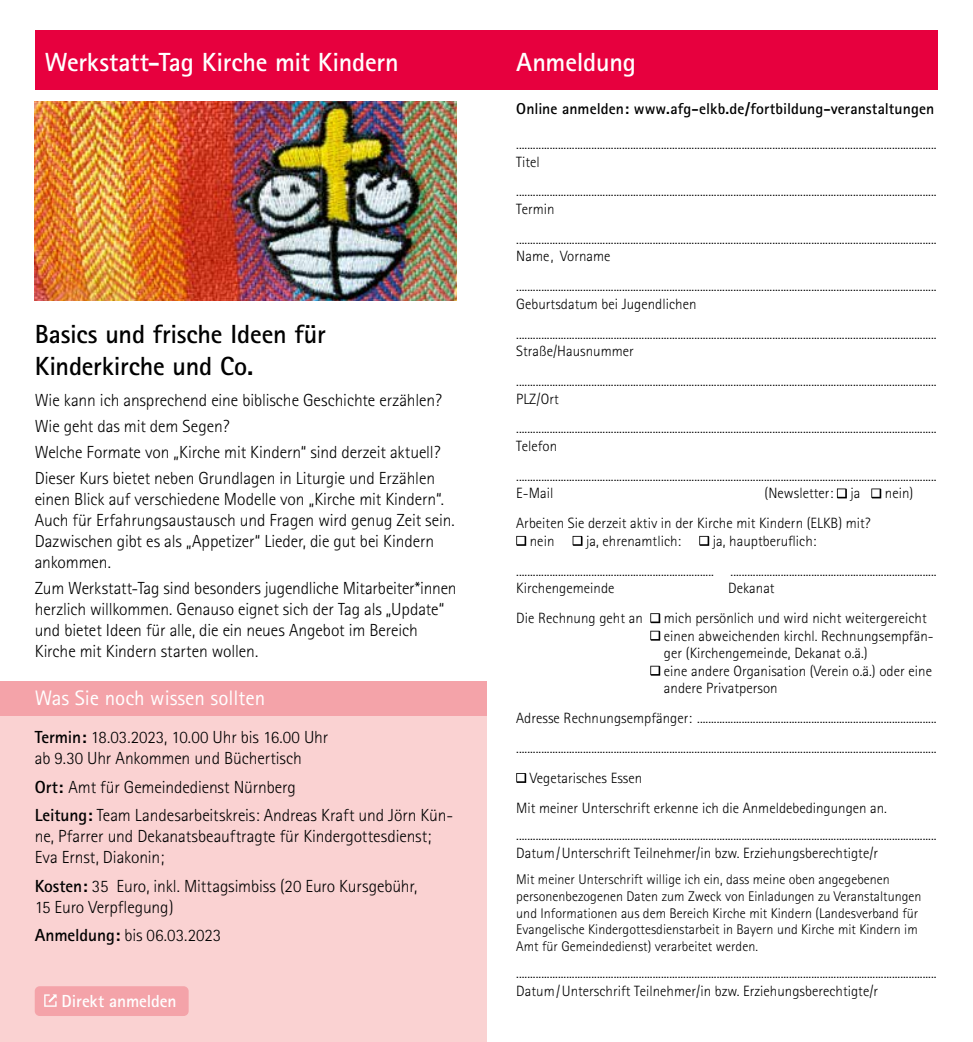
<style>
.page{position:relative;width:973px;height:1042px;background:#fff}
.page>*{position:absolute;margin:0;border:0;box-sizing:border-box;transform-origin:0 0}
.t1{font:700 26.25px/31.5px "Rotis Sans Serif";letter-spacing:-.01em;color:#000}
.t2{font:700 26.25px "Rotis Sans Serif";letter-spacing:-.01em;color:#fff}
.t3{font:21px "Rotis Sans Serif";color:#fff}
.t4{font:300 17.5px/21px "Rotis Sans Serif";letter-spacing:-.005em;color:#000}
.t5{font:700 17.5px "Rotis Sans Serif";letter-spacing:-.005em;color:#fff}
.t6{font:700 15.75px "Rotis Sans Serif";letter-spacing:.005em;color:#000}
.t7{font:300 14.88px/17.5px "Rotis Sans Serif";color:#000}
.t8{font:300 14px/16.6px "Rotis Sans Serif";color:#000}
.s1{font-weight:700}
</style>
<div class="page">
<div style="left:0;top:681px;width:486px;height:361px;background:#fad2d2"></div>
<div style="left:0;top:681px;width:486px;height:35px;background:#f4a3a9"></div>
<div style="left:35px;top:30px;width:463px;height:59px;background:#e7003e"></div>
<div style="left:486px;top:30px;width:452px;height:59px;background:#e7003e"></div>
<svg style="left:836px;top:488px;width:10px;height:10px"></svg>
<svg style="left:871px;top:488px;width:10px;height:10px"></svg>
<svg style="left:516px;top:536px;width:10px;height:10px"></svg>
<svg style="left:572px;top:536px;width:10px;height:10px"></svg>
<svg style="left:699px;top:536px;width:10px;height:10px"></svg>
<svg style="left:650px;top:613px;width:10px;height:10px"></svg>
<svg style="left:650px;top:631px;width:10px;height:10px"></svg>
<svg style="left:650px;top:666px;width:10px;height:10px"></svg>
<svg style="left:516px;top:773px;width:10px;height:10px"></svg>
<img style="left:35px;top:102px;width:421px;height:198px">
<div style="left:35px;top:986px;width:154px;height:30px;background:#f4a3a9;border-radius:5px"></div>
<svg style="left:44px;top:994px;width:13px;height:13px"></svg>
<h1 class="t2" style="left:45px;top:46px;width:355px">Werkstatt-Tag Kirche mit Kindern</h1>
<h1 class="t1" style="left:35px;top:318px;width:292px">Basics und frische Ideen für<br>Kinderkirche und Co.</h1>
<p class="t4" style="left:35px;top:387px;width:409px;line-height:25.9px">Wie kann ich ansprechend eine biblische Geschichte erzählen?<br>Wie geht das mit dem Segen?<br>Welche Formate von „Kirche mit Kindern“ sind derzeit aktuell?<br>Dieser Kurs bietet neben Grundlagen in Liturgie und Erzählen</p>
<p class="t4" style="left:35px;top:488px;width:421px">einen Blick auf verschiedene Modelle von „Kirche mit Kindern“.<br>Auch für Erfahrungsaustausch und Fragen wird genug Zeit sein.<br>Dazwischen gibt es als „Appetizer“ Lieder, die gut bei Kindern ankommen.</p>
<p class="t4" style="left:35px;top:577px;width:423px">Zum Werkstatt-Tag sind besonders jugendliche Mitarbeiter*innen herzlich willkommen. Genauso eignet sich der Tag als „Update“ und bietet Ideen für alle, die ein neues Angebot im Bereich Kirche mit Kindern starten wollen.</p>
<h2 class="t3" style="left:35px;top:685px;width:232px">Was Sie noch wissen sollten</h2>
<p class="t4" style="left:35px;top:727px;width:295px"><span class="s1">Termin:</span> 18.03.2023, 10.00 Uhr bis 16.00 Uhr ab 9.30 Uhr Ankommen und Büchertisch</p>
<p class="t4" style="left:35px;top:772px;width:420px;line-height:28.3px"><span class="s1">Ort:</span> Amt für Gemeindedienst Nürnberg<br><span class="s1">Leitung:</span> Team Landesarbeitskreis: Andreas Kraft und Jörn Kün-</p>
<p class="t4" style="left:35px;top:826px;width:398px">ne, Pfarrer und Dekanatsbeauftragte für Kindergottesdienst;<br>Eva Ernst, Diakonin;</p>
<p class="t4" style="left:35px;top:875px;width:384px"><span class="s1">Kosten:</span> 35 Euro, inkl. Mittagsimbiss (20 Euro Kursgebühr,<br>15 Euro Verpflegung)</p>
<p class="t4" style="left:35px;top:924px;width:188px"><span class="s1">Anmeldung:</span> bis 06.03.2023</p>
<p class="t5" style="left:62px;top:990px;width:117px">Direkt anmelden</p>
<h1 class="t2" style="left:516px;top:46px;width:121px">Anmeldung</h1>
<p class="t6" style="left:516px;top:98px;width:419px">Online anmelden: www.afg-elkb.de/fortbildung-veranstaltungen</p>
<p class="t7" style="left:516px;top:135px;width:421px">.......................................................................................................................................................<br>Titel</p>
<p class="t7" style="left:516px;top:183px;width:421px">.......................................................................................................................................................<br>Termin</p>
<p class="t7" style="left:516px;top:230px;width:421px">.......................................................................................................................................................<br>Name, Vorname</p>
<p class="t7" style="left:516px;top:277px;width:421px">.......................................................................................................................................................<br>Geburtsdatum bei Jugendlichen</p>
<p class="t7" style="left:516px;top:325px;width:421px">.......................................................................................................................................................<br>Straße/Hausnummer</p>
<p class="t7" style="left:516px;top:372px;width:421px">.......................................................................................................................................................<br>PLZ/Ort</p>
<p class="t7" style="left:516px;top:420px;width:421px">.......................................................................................................................................................<br>Telefon</p>
<p class="t7" style="left:516px;top:467px;width:421px">.......................................................................................................................................................<br>E-Mail</p>
<p class="t7" style="left:764px;top:484px;width:97px">(Newsletter: ja</p>
<p class="t7" style="left:884px;top:485px;width:30px">nein)</p>
<p class="t7" style="left:529px;top:514px;width:342px;text-indent:-14px">Arbeiten Sie derzeit aktiv in der Kirche mit Kindern (ELKB) mit? nein</p>
<p class="t7" style="left:516px;top:526px;width:422px;line-height:29.9px;text-indent:196px">ja, hauptberuflich: ....................................................................... ..........................................................................</p>
<p class="t7" style="left:516px;top:579px;width:100px">Kirchengemeinde</p>
<p class="t7" style="left:728px;top:579px;width:48px">Dekanat</p>
<p class="t7" style="left:516px;top:609px;width:128px">Die Rechnung geht an</p>
<p class="t7" style="left:663px;top:609px;width:271px">mich persönlich und wird nicht weitergereicht einen abweichenden kirchl. Rechnungsempfän&shy;ger (Kirchengemeinde, Dekanat o.ä.)<br>eine andere Organisation (Verein o.ä.) oder eine andere Privatperson</p>
<p class="t7" style="left:516px;top:709px;width:421px">Adresse Rechnungsempfänger: ......................................................................................</p>
<p class="t7" style="left:516px;top:739px;width:421px">.......................................................................................................................................................</p>
<p class="t7" style="left:529px;top:769px;width:114px">Vegetarisches Essen</p>
<p class="t7" style="left:516px;top:799px;width:372px">Mit meiner Unterschrift erkenne ich die Anmeldebedingungen an.</p>
<p class="t7" style="left:516px;top:826px;width:421px">.......................................................................................................................................................<br>Datum/Unterschrift Teilnehmer/in bzw. Erziehungsberechtigte/r</p>
<p class="t8" style="left:516px;top:871px;width:406px">Mit meiner Unterschrift willige ich ein, dass meine oben angegebenen personenbezogenen Daten zum Zweck von Einladungen zu Veranstaltungen und Informationen aus dem Bereich Kirche mit Kindern (Landesverband für Evangelische Kindergottesdienstarbeit in Bayern und Kirche mit Kindern im Amt für Gemeindedienst) verarbeitet werden.</p>
<p class="t7" style="left:516px;top:964px;width:421px">.......................................................................................................................................................<br>Datum/Unterschrift Teilnehmer/in bzw. Erziehungsberechtigte/r</p>
<p class="t7" style="left:586px;top:532px;width:96px">ja, ehrenamtlich:</p>
</div>
